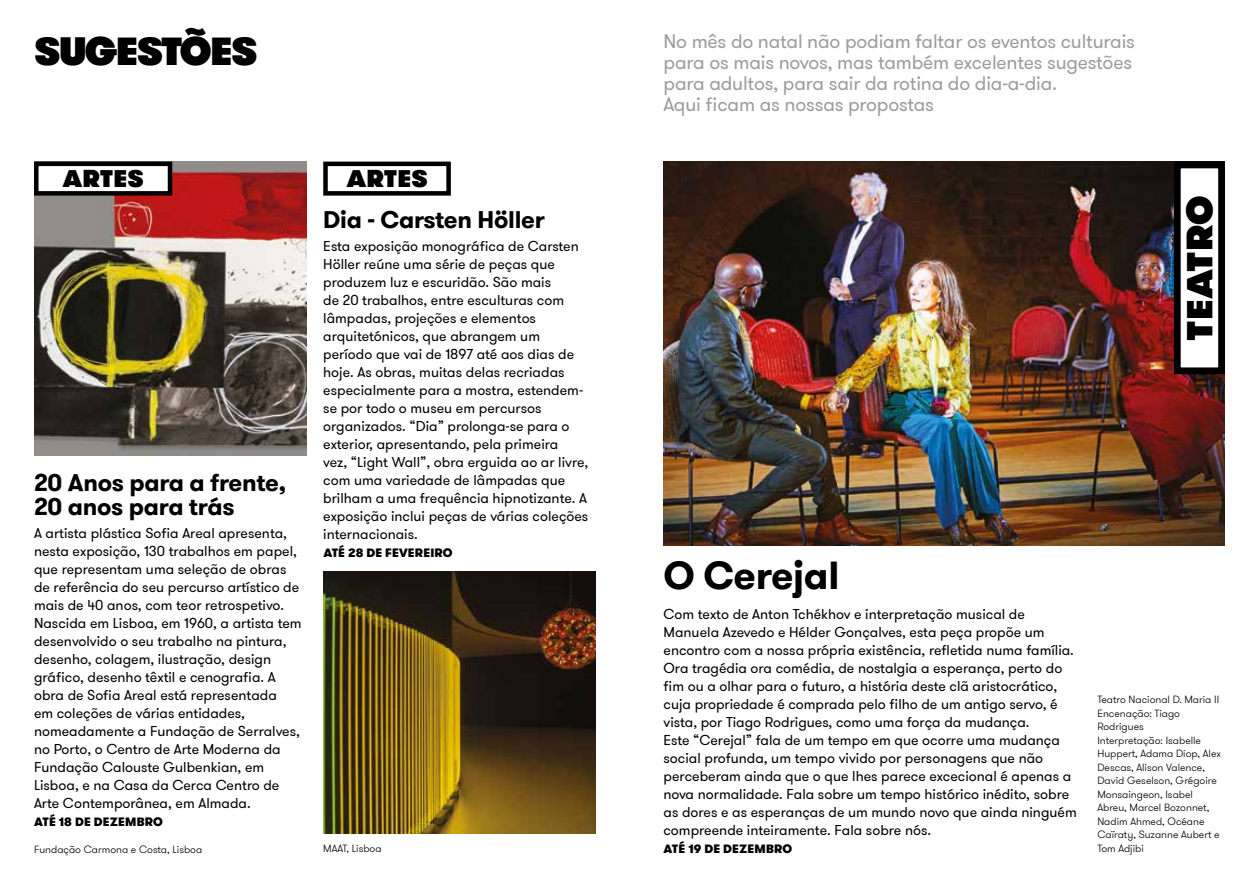
<style>
.page{position:relative;width:1259px;height:893px;background:#fff}
.page>*{position:absolute;margin:0;border:0;box-sizing:border-box;transform-origin:0 0}
.t1{font:800 39px "GT Walsheim Pro";letter-spacing:-.035em;color:#000}
.t2{font:700 39px "GT Walsheim Pro";letter-spacing:-.01em;color:#000}
.t3{font:800 36px "GT Walsheim Pro";letter-spacing:.005em;color:#000}
.t4{font:700 24px/24px "GT Walsheim Pro";letter-spacing:-.01em;color:#000}
.t5{font:800 24px "GT Walsheim Pro";letter-spacing:.005em;color:#000}
.t6{font:19.5px/21px "GT Walsheim Pro";letter-spacing:-.01em;color:#9d9d9c}
.t7{font:14.25px/18px "GT Walsheim Pro";color:#000}
.t8{font:900 12px "GT Walsheim Pro";letter-spacing:.015em;color:#000}
.t9{font:300 10.5px/13.5px "GT Walsheim Pro";color:#000}
</style>
<div class="page">
<img style="left:34px;top:162px;width:272px;height:294px">
<img style="left:663px;top:162px;width:562px;height:384px">
<div style="left:1177px;top:165px;width:44px;height:206px;background:#fff"></div>
<div style="left:1174px;top:162px;width:51px;height:212px;border:7px solid #000"></div>
<div style="left:323px;top:162px;width:128px;height:34px;border:4px solid #000"></div>
<div style="left:36px;top:164px;width:134px;height:29px;background:#fff"></div>
<div style="left:34px;top:162px;width:138px;height:34px;border:4px solid #000"></div>
<img style="left:323px;top:571px;width:272px;height:263px">
<h1 class="t1" style="left:34px;top:24px;width:225px">SUGESTÕES</h1>
<h3 class="t5" style="left:62px;top:162px;width:83px">ARTES</h3>
<h3 class="t5" style="left:346px;top:162px;width:83px">ARTES</h3>
<h3 class="t4" style="left:34px;top:471px;width:254px">20 Anos para a frente,<br>20 anos para trás</h3>
<p class="t7" style="left:34px;top:524px;width:269px">A artista plástica Sofia Areal apresenta, nesta exposição, 130 trabalhos em papel, que representam uma seleção de obras de referência do seu percurso artístico de mais de 40 anos, com teor retrospetivo.<br>Nascida em Lisboa, em 1960, a artista tem desenvolvido o seu trabalho na pintura, desenho, colagem, ilustração, design gráfico, desenho têxtil e cenografia. A obra de Sofia Areal está representada<br>em coleções de várias entidades, nomeadamente a Fundação de Serralves, no Porto, o Centro de Arte Moderna da Fundação Calouste Gulbenkian, em Lisboa, e na Casa da Cerca Centro de Arte Contemporânea, em Almada.</p>
<p class="t8" style="left:34px;top:813px;width:130px">ATÉ 18 DE DEZEMBRO</p>
<p class="t9" style="left:34px;top:842px;width:170px">Fundação Carmona e Costa, Lisboa</p>
<h3 class="t4" style="left:323px;top:208px;width:223px">Dia - Carsten Höller</h3>
<p class="t7" style="left:323px;top:237px;width:267px">Esta exposição monográfica de Carsten Höller reúne uma série de peças que produzem luz e escuridão. São mais<br>de 20 trabalhos, entre esculturas com lâmpadas, projeções e elementos arquitetónicos, que abrangem um período que vai de 1897 até aos dias de hoje. As obras, muitas delas recriadas especialmente para a mostra, estendem&shy;se por todo o museu em percursos organizados. “Dia” prolonga-se para o exterior, apresentando, pela primeira<br>vez, “Light Wall”, obra erguida ao ar livre, com uma variedade de lâmpadas que brilham a uma frequência hipnotizante. A exposição inclui peças de várias coleções internacionais.</p>
<p class="t8" style="left:323px;top:544px;width:131px">ATÉ 28 DE FEVEREIRO</p>
<p class="t9" style="left:323px;top:841px;width:60px">MAAT, Lisboa</p>
<h3 class="t6" style="left:663px;top:32px;width:473px">No mês do natal não podiam faltar os eventos culturais para os mais novos, mas também excelentes sugestões para adultos, para sair da rotina do dia-a-dia.<br>Aqui ficam as nossas propostas</h3>
<h2 class="t3" style="left:1174px;top:341px;width:146px;rotate:-90deg">TEATRO</h2>
<h1 class="t2" style="left:663px;top:549px;width:177px">O Cerejal</h1>
<p class="t7" style="left:663px;top:605px;width:415px">Com texto de Anton Tchékhov e interpretação musical de Manuela Azevedo e Hélder Gonçalves, esta peça propõe um encontro com a nossa própria existência, refletida numa família.<br>Ora tragédia ora comédia, de nostalgia a esperança, perto do fim ou a olhar para o futuro, a história deste clã aristocrático, cuja propriedade é comprada pelo filho de um antigo servo, é vista, por Tiago Rodrigues, como uma força da mudança.<br>Este “Cerejal” fala de um tempo em que ocorre uma mudança social profunda, um tempo vivido por personagens que não perceberam ainda que o que lhes parece excecional é apenas a nova normalidade. Fala sobre um tempo histórico inédito, sobre as dores e as esperanças de um mundo novo que ainda ninguém compreende inteiramente. Fala sobre nós.</p>
<p class="t8" style="left:663px;top:840px;width:130px">ATÉ 19 DE DEZEMBRO</p>
<p class="t9" style="left:1097px;top:693px;width:125px">Teatro Nacional D. Maria II<br>Encenação: Tiago<br>Rodrigues<br>Interpretação: Isabelle<br>Huppert, Adama Diop, Alex<br>Descas, Alison Valence,<br>David Geselson, Grégoire<br>Monsaingeon, Isabel<br>Abreu, Marcel Bozonnet,<br>Nadim Ahmed, Océane<br>Caïraty, Suzanne Aubert e<br>Tom Adjibi</p>
</div>
